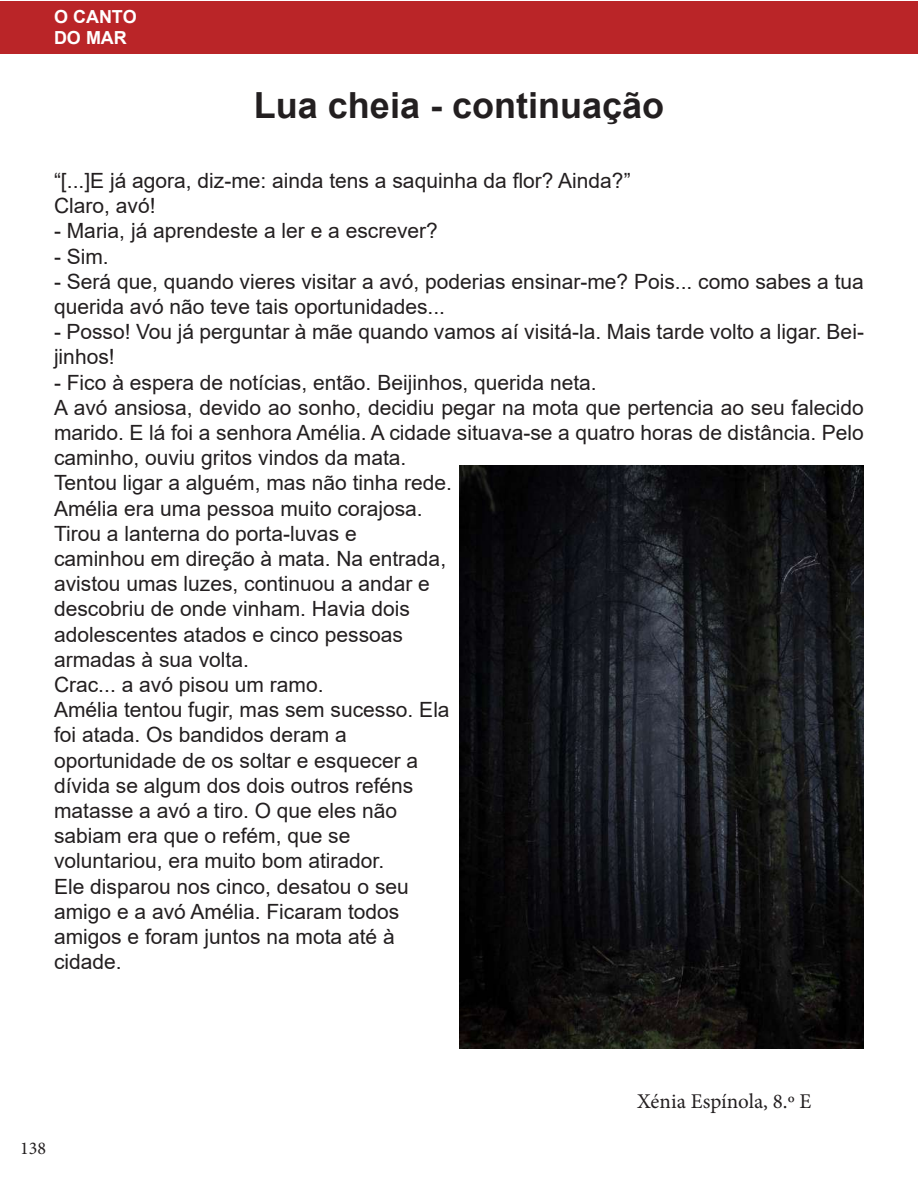
<style>
.page{position:relative;width:918px;height:1188px;background:#fff}
.page>*{position:absolute;margin:0;border:0;box-sizing:border-box;transform-origin:0 0}
.t1{font:700 36px "Arial";color:#231f20}
.t2{font:21px/25.2px "Arial";color:#231f20}
.t3{font:21px "Minion Pro";color:#231f20}
.t4{font:700 18px/21px "Arial";color:#fff}
.t5{font:18px "Minion Pro";color:#231f20}
</style>
<div class="page">
<div style="left:1px;top:1px;width:917px;height:52px;background:#ba2528"></div>
<img style="left:459px;top:466px;width:405px;height:582px">
<p class="t4" style="left:54px;top:6px;width:84px">O CANTO<br>DO MAR</p>
<h1 class="t1" style="left:254px;top:80px;width:412px">Lua cheia - continuação</h1>
<p class="t2" style="left:54px;top:168px;width:578px">“[...]E já agora, diz-me: ainda tens a saquinha da flor? Ainda?”<br>Claro, avó!</p>
<p class="t2" style="left:54px;top:218px;width:385px">- Maria, já aprendeste a ler e a escrever?</p>
<p class="t2" style="left:54px;top:243px;width:56px">- Sim.</p>
<p class="t2" style="left:54px;top:269px;width:811px">- Será que, quando vieres visitar a avó, poderias ensinar-me? Pois... como sabes a tua querida avó não teve tais oportunidades...</p>
<p class="t2" style="left:54px;top:319px;width:811px">- Posso! Vou já perguntar à mãe quando vamos aí visitá-la. Mais tarde volto a ligar. Bei&shy;jinhos!</p>
<p class="t2" style="left:54px;top:369px;width:811px">- Fico à espera de notícias, então. Beijinhos, querida neta.<br>A avó ansiosa, devido ao sonho, decidiu pegar na mota que pertencia ao seu falecido marido. E lá foi a senhora Amélia. A cidade situava-se a quatro horas de distância. Pelo caminho, ouviu gritos vindos da mata.<br>Tentou ligar a alguém, mas não tinha rede.<br>Amélia era uma pessoa muito corajosa.<br>Tirou a lanterna do porta-luvas e<br>caminhou em direção à mata. Na entrada,<br>avistou umas luzes, continuou a andar e<br>descobriu de onde vinham. Havia dois<br>adolescentes atados e cinco pessoas<br>armadas à sua volta.<br>Crac... a avó pisou um ramo.<br>Amélia tentou fugir, mas sem sucesso. Ela<br>foi atada. Os bandidos deram a<br>oportunidade de os soltar e esquecer a<br>dívida se algum dos dois outros reféns<br>matasse a avó a tiro. O que eles não<br>sabiam era que o refém, que se<br>voluntariou, era muito bom atirador.<br>Ele disparou nos cinco, desatou o seu<br>amigo e a avó Amélia. Ficaram todos<br>amigos e foram juntos na mota até à<br>cidade.</p>
<p class="t5" style="left:20px;top:1136px;width:27px">138</p>
<p class="t3" style="left:637px;top:1087px;width:176px">Xénia Espínola, 8.º E</p>
</div>
